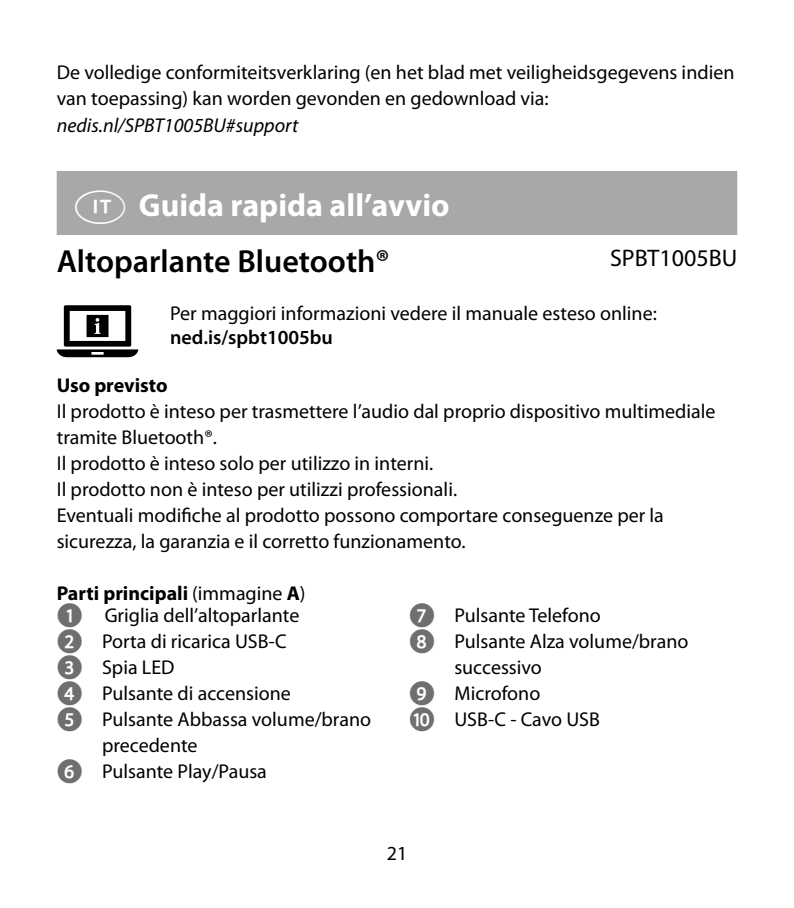
<style>
.page{position:relative;width:794px;height:908px;background:#fff}
.page>*{position:absolute;margin:0;border:0;box-sizing:border-box;transform-origin:0 0}
.t1{font:600 32px/55.2px "Myriad Pro";color:#000}
.t2{font:24px "Myriad Pro";color:#000}
.t3{font:20px/26px "Myriad Pro";color:#000}
.t4{font:italic 20px "Myriad Pro";color:#000}
.t5{font:600 20px "Myriad Pro";color:#000}
.t6{font:700 20px "Myriad Pro";color:#000}
.s1{font-family:"manualise countrycodes";font-weight:400;font-size:48px;color:#fff}
.s2{font-weight:700;color:#fff}
.s3{font-weight:700}
.s4{font-family:"Manualise Call out Closed Glyphs Bold Bold";font-size:24px;color:#706f6f}
</style>
<div class="page">
<div style="left:57px;top:171px;width:680px;height:64px;background:#a8a8a7"></div>
<svg style="left:57px;top:305px;width:81px;height:52px"></svg>
<p class="t3" style="left:57px;top:59px;width:679px">De volledige conformiteitsverklaring (en het blad met veiligheidsgegevens indien van toepassing) kan worden gevonden en gedownload via:</p>
<p class="t4" style="left:57px;top:112px;width:243px">nedis.nl/SPBT1005BU#support</p>
<h1 class="t1" style="left:57px;top:177px;width:394px;text-indent:11px"><span class="s1">j</span> <span class="s2">Guida rapida all’avvio<br></span>Altoparlante Bluetooth®</h1>
<p class="t2" style="left:610px;top:243px;width:129px">SPBT1005BU</p>
<p class="t3" style="left:170px;top:300px;width:488px">Per maggiori informazioni vedere il manuale esteso online:</p>
<p class="t5" style="left:170px;top:325px;width:164px">ned.is/spbt1005bu</p>
<p class="t6" style="left:57px;top:372px;width:113px">Uso previsto</p>
<p class="t3" style="left:57px;top:397px;width:660px">Il prodotto è inteso per trasmettere l’audio dal proprio dispositivo multimediale tramite Bluetooth®.<br>Il prodotto è inteso solo per utilizzo in interni.<br>Il prodotto non è inteso per utilizzi professionali.<br>Eventuali modifiche al prodotto possono comportare conseguenze per la sicurezza, la garanzia e il corretto funzionamento.</p>
<p class="t3" style="left:57px;top:581px;width:250px;line-height:22px"><span class="s3">Parti principali</span> (immagine <span class="s3">A</span>)<br><span class="s4">1</span> Griglia dell’altoparlante</p>
<p class="t3" style="left:57px;top:627px;width:232px"><span class="s4">2</span> Porta di ricarica USB-C</p>
<p class="t3" style="left:57px;top:653px;width:119px"><span class="s4">3</span> Spia LED</p>
<p class="t3" style="left:57px;top:679px;width:236px"><span class="s4">4</span> Pulsante di accensione</p>
<p class="t3" style="left:57px;top:705px;width:316px"><span class="s4">5</span> Pulsante Abbassa volume/brano</p>
<p class="t3" style="left:102px;top:731px;width:97px">precedente</p>
<p class="t3" style="left:57px;top:757px;width:212px"><span class="s4">6</span> Pulsante Play/Pausa</p>
<p class="t3" style="left:409px;top:601px;width:193px"><span class="s4">7</span> Pulsante Telefono</p>
<p class="t3" style="left:409px;top:627px;width:281px"><span class="s4">8</span> Pulsante Alza volume/brano</p>
<p class="t3" style="left:454px;top:653px;width:89px">successivo</p>
<p class="t3" style="left:409px;top:679px;width:133px"><span class="s4">9</span> Microfono</p>
<p class="t3" style="left:409px;top:705px;width:192px"><span class="s4">q</span> USB-C - Cavo USB</p>
<p class="t3" style="left:387px;top:839px;width:22px">21</p>
</div>
